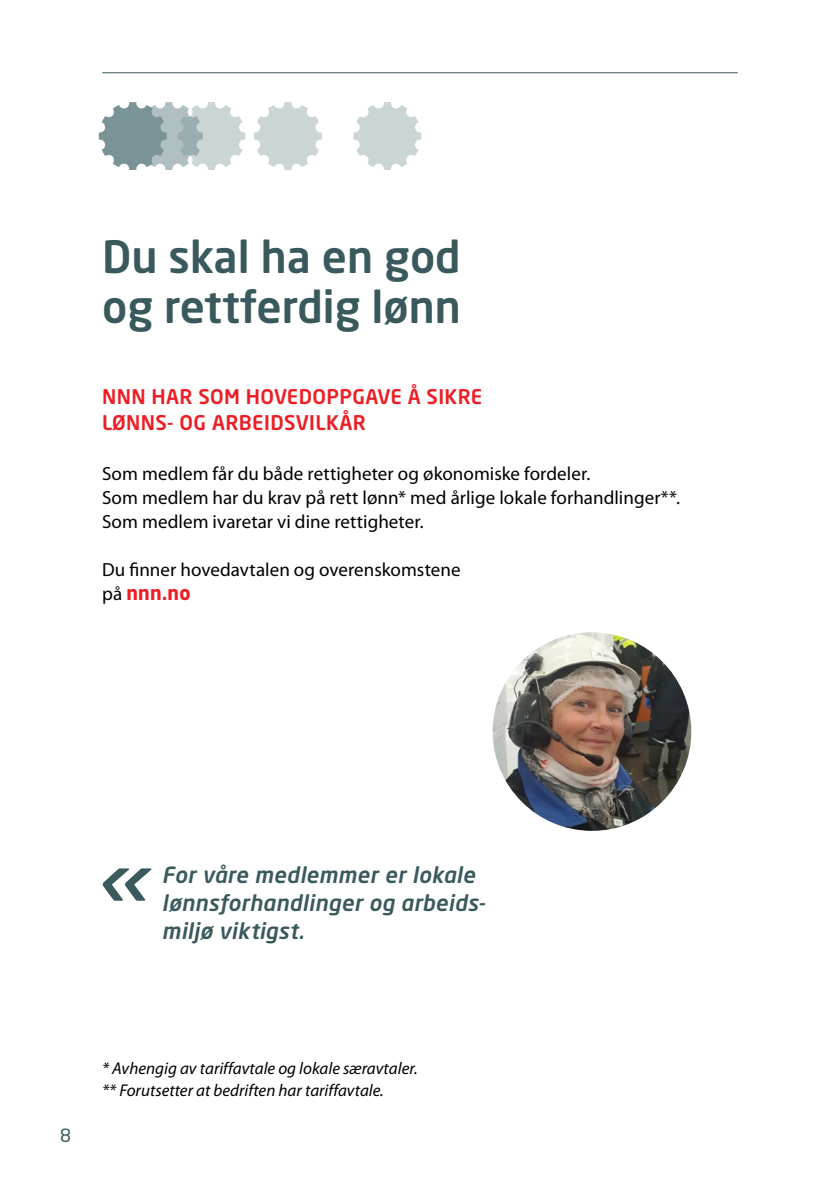
<style>
.page{position:relative;width:840px;height:1191px;background:#fff}
.page>*{position:absolute;margin:0;border:0;box-sizing:border-box;transform-origin:0 0}
.hovedtittel_midtstil{font:500 44px "Neo Sans";color:#39595d}
.sitat{font:italic 500 22px/28px "Neo Sans";letter-spacing:.015em;color:#39595d}
.mellomtittel{font:500 20px/26px "Neo Sans";letter-spacing:.02em;color:#ed1d24}
.brødtekst{font:19px/24px "Myriad Pro";letter-spacing:.005em;color:#000}
.brødtekst-2{font:700 19px "Neo Sans";color:#ed1d24}
.t1{font:18px "Neo Sans";color:#39595d}
.t2{font:italic 17px "Myriad Pro";color:#000}
.s1{font-family:"Myriad Pro";font-weight:400;color:#000}
</style>
<div class="page">
<hr style="left:102px;top:72px;width:635px;height:1px;background:#39595d">
<svg style="left:103px;top:868px;width:48px;height:32px"></svg>
<img style="left:492px;top:632px;width:199px;height:199px;border-radius:99px">
<svg style="left:99px;top:102px;width:146px;height:68px"></svg>
<svg style="left:192px;top:121px;width:36px;height:35px"></svg>
<svg style="left:254px;top:102px;width:68px;height:68px"></svg>
<div style="left:269px;top:121px;width:35px;height:35px;background:#cbd5d6;border-radius:50%"></div>
<svg style="left:353px;top:102px;width:68px;height:68px"></svg>
<div style="left:368px;top:121px;width:36px;height:35px;background:#cbd5d6;border-radius:50%"></div>
<p class="hovedtittel_midtstil" style="left:102px;top:229px;width:360px">Du skal ha en god</p>
<p class="hovedtittel_midtstil" style="left:102px;top:279px;width:360px">og rettferdig lønn</p>
<p class="mellomtittel" style="left:102px;top:383px;width:381px">NNN HAR SOM HOVEDOPPGAVE Å SIKRE<br>LØNNS- OG ARBEIDSVILKÅR</p>
<p class="brødtekst" style="left:102px;top:462px;width:579px">Som medlem får du både rettigheter og økonomiske fordeler.<br>Som medlem har du krav på rett lønn* med årlige lokale forhandlinger**.</p>
<p class="brødtekst" style="left:102px;top:510px;width:323px">Som medlem ivaretar vi dine rettigheter.</p>
<p class="brødtekst" style="left:102px;top:558px;width:360px">Du finner hovedavtalen og overenskomstene</p>
<p class="brødtekst-2" style="left:102px;top:581px;width:90px"><span class="s1">på</span> nnn.no</p>
<p class="sitat" style="left:162px;top:860px;width:324px">For våre medlemmer er lokale lønnsforhandlinger og arbeids&shy;miljø viktigst.</p>
<p class="t1" style="left:60px;top:1124px;width:12px">8</p>
<p class="t2" style="left:102px;top:1057px;width:317px">* Avhengig av tariffavtale og lokale særavtaler.</p>
<p class="t2" style="left:102px;top:1079px;width:283px">** Forutsetter at bedriften har tariffavtale.</p>
</div>
